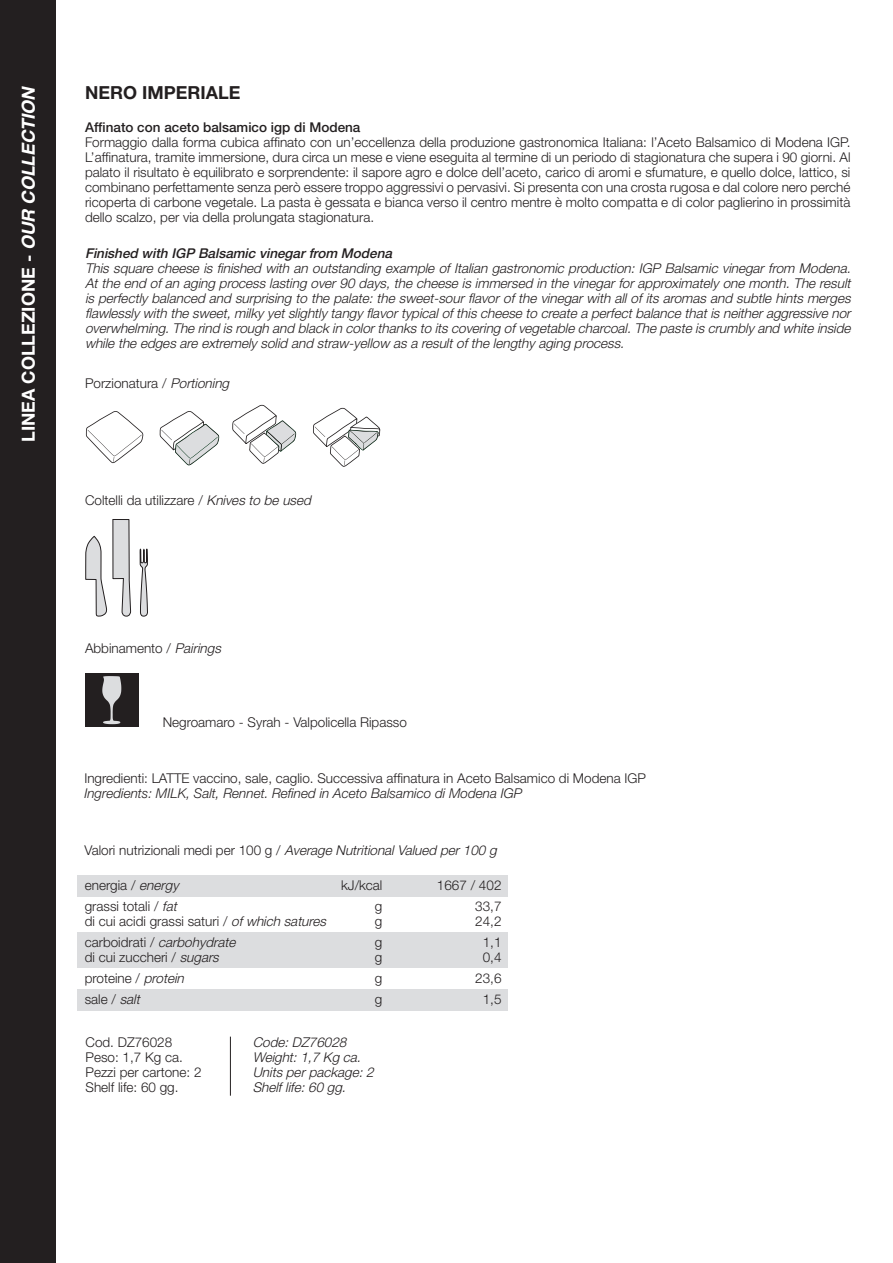
<style>
.page{position:relative;width:893px;height:1263px;background:#fff}
.page>*{position:absolute;margin:0;border:0;box-sizing:border-box;transform-origin:0 0}
.t1{font:700 18px "Helvetica Neue";color:#fff}
.t2{font:700 18px "Helvetica Neue";color:#231f20}
.t3{font:300 13.5px/15px "Helvetica Neue";color:#231f20;text-align:justify}
.t4{font:italic 300 13.5px/15px "Helvetica Neue";color:#231f20;text-align:justify}
.t5{font:italic 300 13.5px "Helvetica Neue";color:#231f20}
.t6{font:italic 500 13.5px "Helvetica Neue";color:#231f20}
.t7{font:500 13.5px "Helvetica Neue";color:#231f20}
.s1{font-style:italic}
.s2{font-style:normal}
</style>
<div class="page">
<div style="left:0;top:0;width:55px;height:1263px;background:#231f20"></div>
<svg style="left:86px;top:411px;width:57px;height:52px"></svg>
<svg style="left:160px;top:411px;width:59px;height:54px"></svg>
<svg style="left:232px;top:405px;width:64px;height:59px"></svg>
<svg style="left:313px;top:408px;width:67px;height:59px"></svg>
<svg style="left:140px;top:549px;width:8px;height:67px"></svg>
<div style="left:78px;top:989px;width:430px;height:21px;background:#dcdddf"></div>
<div style="left:78px;top:932px;width:430px;height:35px;background:#dcdddf"></div>
<div style="left:78px;top:875px;width:430px;height:21px;background:#dcdddf"></div>
<hr style="left:230px;top:1037px;width:1px;height:59px;background:#231f20">
<div style="left:85px;top:673px;width:53px;height:53px;background:#231f20"></div>
<svg style="left:85px;top:519px;width:46px;height:208px"></svg>
<h1 class="t1" style="left:17px;top:442px;width:361px;rotate:-90deg">LINEA COLLEZIONE - <span class="s1">OUR COLLECTION</span></h1>
<p class="t2" style="left:85px;top:82px;width:157px">NERO IMPERIALE</p>
<p class="t7" style="left:85px;top:119px;width:277px">Affinato con aceto balsamico igp di Modena</p>
<p class="t3" style="left:85px;top:134px;width:767px">Formaggio dalla forma cubica affinato con un’eccellenza della produzione gastronomica Italiana: l’Aceto Balsamico di Modena IGP.<br>L’affinatura, tramite immersione, dura circa un mese e viene eseguita al termine di un periodo di stagionatura che supera i 90 giorni. Al palato il risultato è equilibrato e sorprendente: il sapore agro e dolce dell’aceto, carico di aromi e sfumature, e quello dolce, lattico, si combinano perfettamente senza però essere troppo aggressivi o pervasivi. Si presenta con una crosta rugosa e dal colore nero perché ricoperta di carbone vegetale. La pasta è gessata e bianca verso il centro mentre è molto compatta e di color paglierino in prossimità dello scalzo, per via della prolungata stagionatura.</p>
<p class="t6" style="left:85px;top:245px;width:312px">Finished with IGP Balsamic vinegarfrom Modena</p>
<p class="t4" style="left:85px;top:260px;width:770px">This square cheese is finished with an outstanding example of Italian gastronomic production: IGP Balsamic vinegar from Modena.<br>Atthe end ofan aging process lasting over90 days,the cheese is immersed in the vinegarforapproximately one month.The result is perfectly balanced and surprising to the palate:the sweet-sourflavorofthe vinegarwith allofits aromas and subtle hints merges flawlessly with the sweet,milky yetslightly tangy flavortypicalofthis cheese to create a perfectbalance thatis neitheraggressive nor overwhelming.The rind is rough and black in colorthanks to its covering ofvegetable charcoal.The paste is crumbly and white inside while the edges are extremely solid and straw-yellow as a resultofthe lengthy aging process.</p>
<p class="t3" style="left:85px;top:375px;width:149px">Porzionatura / <span class="s1">Portioning</span></p>
<p class="t3" style="left:85px;top:493px;width:231px">Coltelli da utilizzare / <span class="s1">Knives to be used</span></p>
<p class="t3" style="left:85px;top:641px;width:141px">Abbinamento / <span class="s1">Pairings</span></p>
<p class="t3" style="left:163px;top:715px;width:246px">Negroamaro - Syrah - Valpolicella Ripasso</p>
<p class="t3" style="left:84px;top:770px;width:563px">Ingredienti: LATTE vaccino, sale, caglio. Successiva affinatura in Aceto Balsamico di Modena IGP</p>
<p class="t5" style="left:84px;top:785px;width:439px">Ingredients: MILK, Salt, Rennet. Refined in Aceto Balsamico di Modena IGP</p>
<p class="t4" style="left:84px;top:842px;width:417px"><span class="s2">Va l o r i n u t r i z i o n a l i m e d i p e r 1 0 0 g /</span> Average NutritionalValued per100 g</p>
<p class="t3" style="left:85px;top:878px;width:95px">energia / <span class="s1">energy</span></p>
<p class="t3" style="left:341px;top:878px;width:43px">kJ/kcal</p>
<p class="t3" style="left:437px;top:878px;width:66px">1667 / 402</p>
<p class="t3" style="left:85px;top:899px;width:97px">grassi totali / <span class="s1">fat</span></p>
<p class="t3" style="left:375px;top:899px;width:9px">g</p>
<p class="t3" style="left:475px;top:899px;width:28px">33,7</p>
<p class="t3" style="left:85px;top:914px;width:246px">di cui acidi grassi saturi / <span class="s1">ofwhich satures</span></p>
<p class="t3" style="left:375px;top:914px;width:9px">g</p>
<p class="t3" style="left:475px;top:914px;width:28px">24,2</p>
<p class="t3" style="left:85px;top:935px;width:155px">carboidrati / <span class="s1">carbohydrate</span></p>
<p class="t3" style="left:375px;top:935px;width:9px">g</p>
<p class="t3" style="left:483px;top:935px;width:20px">1,1</p>
<p class="t3" style="left:85px;top:950px;width:139px">di cui zuccheri / <span class="s1">sugars</span></p>
<p class="t3" style="left:375px;top:950px;width:9px">g</p>
<p class="t3" style="left:483px;top:950px;width:20px">0,4</p>
<p class="t3" style="left:85px;top:971px;width:104px">proteine / <span class="s1">protein</span></p>
<p class="t3" style="left:375px;top:971px;width:9px">g</p>
<p class="t3" style="left:475px;top:971px;width:28px">23,6</p>
<p class="t3" style="left:85px;top:992px;width:60px">sale / <span class="s1">salt</span></p>
<p class="t3" style="left:375px;top:992px;width:9px">g</p>
<p class="t3" style="left:483px;top:992px;width:20px">1,5</p>
<p class="t3" style="left:85px;top:1035px;width:88px">Cod. DZ76028</p>
<p class="t3" style="left:85px;top:1050px;width:99px">Peso: 1,7 Kg ca.</p>
<p class="t3" style="left:85px;top:1065px;width:118px">Pezzi per cartone: 2</p>
<p class="t3" style="left:85px;top:1080px;width:95px">Shelf life: 60 gg.</p>
<p class="t4" style="left:253px;top:1035px;width:99px">Code:DZ76028</p>
<p class="t4" style="left:253px;top:1050px;width:113px">Weight:1,7 Kg ca.</p>
<p class="t4" style="left:253px;top:1065px;width:126px">Units perpackage:2</p>
<p class="t4" style="left:253px;top:1080px;width:98px">Shelflife:60 gg.</p>
</div>
